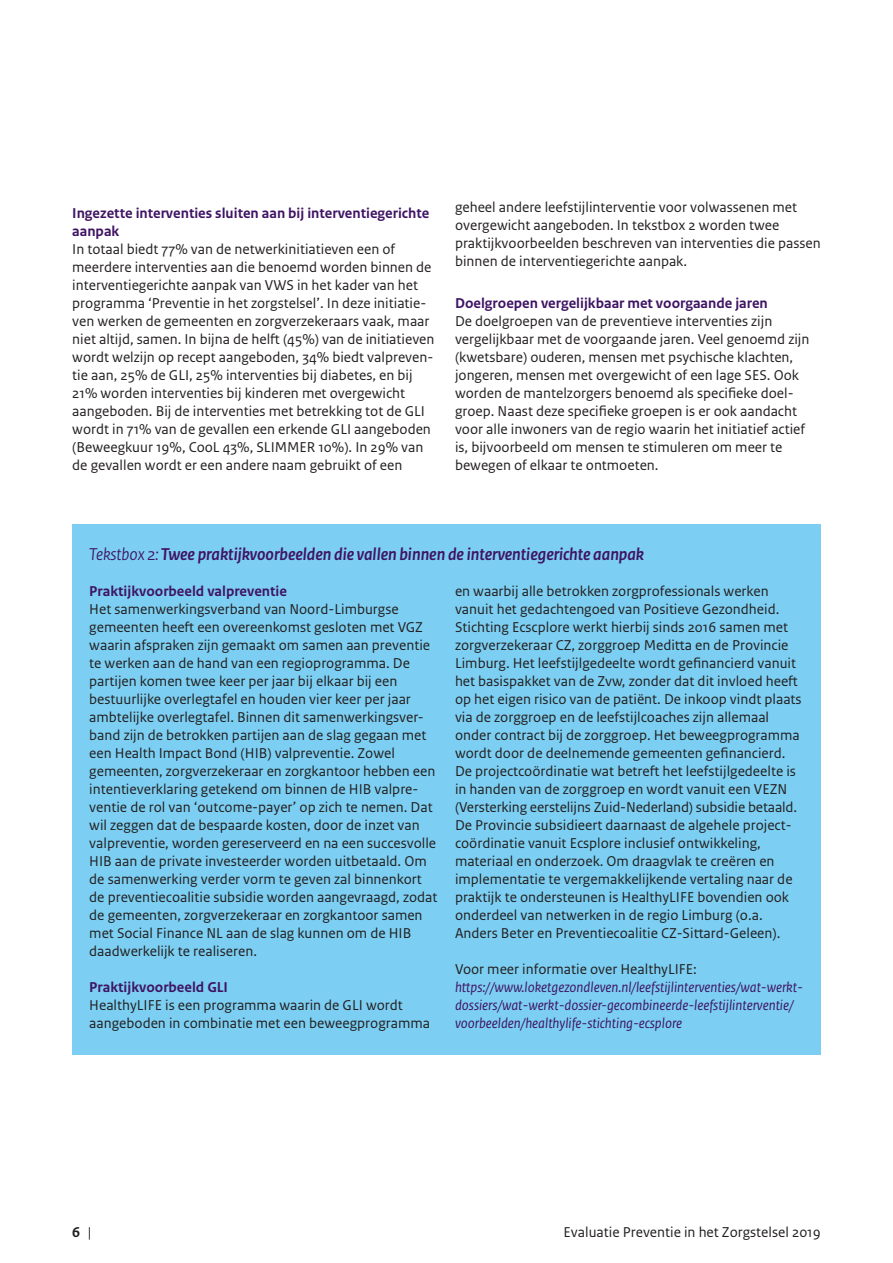
<style>
.page{position:relative;width:893px;height:1263px;background:#fff}
.page>*{position:absolute;margin:0;border:0;box-sizing:border-box;transform-origin:0 0}
._20_RIVM_Kader_Kop{font:italic 700 18px "Rijksoverheid Sans Heading";color:#3f1464}
._22_RIVM_Kader_Brood{font:15px/18px "Rijksoverheid Sans Text";color:#231f20}
._14_RIVM_Fotobijschr{font:15px/18px "Rijksoverheid Sans Text";color:#231f20}
._22_RIVM_Kader_Brood-2{font:italic 15px/18px "Rijksoverheid Sans Text";color:#3f1464}
._08_RIVM_Tussenkop{font:700 15px/18px "Rijksoverheid Sans Text";color:#3f1464}
._21_RIVM_Kader_Subko{font:700 15px "Rijksoverheid Sans Text";color:#3f1464}
.t1{font:700 15px "Rijksoverheid Sans Text";color:#231f20}
.s1{font-weight:400}
</style>
<div class="page">
<div style="left:72px;top:524px;width:749px;height:530px;background:#7ccff2"></div>
<h4 class="_08_RIVM_Tussenkop" style="left:72px;top:204px;width:358px">Ingezette interventies sluiten aan bij interventiegerichte aanpak</h4>
<p class="_14_RIVM_Fotobijschr" style="left:72px;top:240px;width:364px">In totaal biedt 77% van de netwerkinitiatieven een of meerdere interventies aan die benoemd worden binnen de interventiegerichte aanpak van VWS in het kader van het programma ‘Preventie in het zorgstelsel’. In deze initiatie&shy;ven werken de gemeenten en zorgverzekeraars vaak, maar niet altijd, samen. In bijna de helft (45%) van de initiatieven wordt welzijn op recept aangeboden, 34% biedt valpreven&shy;tie aan, 25% de GLI, 25% interventies bij diabetes, en bij 21% worden interventies bij kinderen met overgewicht aangeboden. Bij de interventies met betrekking tot de GLI wordt in 71% van de gevallen een erkende GLI aangeboden (Beweegkuur 19%, CooL 43%, SLIMMER 10%). In 29% van de gevallen wordt er een andere naam gebruikt of een</p>
<p class="_14_RIVM_Fotobijschr" style="left:455px;top:198px;width:367px">geheel andere leefstijlinterventie voor volwassenen met overgewicht aangeboden. In tekstbox 2 worden twee praktijkvoorbeelden beschreven van interventies die passen binnen de interventiegerichte aanpak.</p>
<h4 class="_08_RIVM_Tussenkop" style="left:455px;top:294px;width:314px">Doelgroepen vergelijkbaar met voorgaande jaren</h4>
<p class="_14_RIVM_Fotobijschr" style="left:455px;top:312px;width:356px">De doelgroepen van de preventieve interventies zijn vergelijkbaar met de voorgaande jaren. Veel genoemd zijn (kwetsbare) ouderen, mensen met psychische klachten, jongeren, mensen met overgewicht of een lage SES. Ook worden de mantelzorgers benoemd als specifieke doel&shy;groep. Naast deze specifieke groepen is er ook aandacht voor alle inwoners van de regio waarin het initiatief actief is, bijvoorbeeld om mensen te stimuleren om meer te bewegen of elkaar te ontmoeten.</p>
<h3 class="_20_RIVM_Kader_Kop" style="left:89px;top:544px;width:556px"><span class="s1">Tekstbox 2:</span> Twee praktijkvoorbeelden die vallen binnen de interventiegerichte aanpak</h3>
<p class="_21_RIVM_Kader_Subko" style="left:89px;top:582px;width:199px">Praktijkvoorbeeld valpreventie</p>
<p class="_22_RIVM_Kader_Brood" style="left:89px;top:600px;width:350px">Het samenwerkingsverband van Noord-Limburgse gemeenten heeft een overeenkomst gesloten met VGZ waarin afspraken zijn gemaakt om samen aan preventie te werken aan de hand van een regioprogramma. De partijen komen twee keer per jaar bij elkaar bij een bestuurlijke overlegtafel en houden vier keer per jaar ambtelijke overlegtafel. Binnen dit samenwerkingsver&shy;band zijn de betrokken partijen aan de slag gegaan met een Health Impact Bond (HIB) valpreventie. Zowel gemeenten, zorgverzekeraar en zorgkantoor hebben een intentieverklaring getekend om binnen de HIB valpre&shy;ventie de rol van ‘outcome-payer’ op zich te nemen. Dat wil zeggen dat de bespaarde kosten, door de inzet van valpreventie, worden gereserveerd en na een succesvolle HIB aan de private investeerder worden uitbetaald. Om de samenwerking verder vorm te geven zal binnenkort de preventiecoalitie subsidie worden aangevraagd, zodat de gemeenten, zorgverzekeraar en zorgkantoor samen met Social Finance NL aan de slag kunnen om de HIB daadwerkelijk te realiseren.</p>
<p class="_21_RIVM_Kader_Subko" style="left:89px;top:978px;width:140px">Praktijkvoorbeeld GLI</p>
<p class="_22_RIVM_Kader_Brood" style="left:89px;top:996px;width:342px">HealthyLIFE is een programma waarin de GLI wordt aangeboden in combinatie met een beweegprogramma</p>
<p class="_22_RIVM_Kader_Brood" style="left:455px;top:582px;width:348px">en waarbij alle betrokken zorgprofessionals werken vanuit het gedachtengoed van Positieve Gezondheid.<br>Stichting Ecscplore werkt hierbij sinds 2016 samen met zorgverzekeraar CZ, zorggroep Meditta en de Provincie Limburg. Het leefstijlgedeelte wordt gefinancierd vanuit het basispakket van de Zvw, zonder dat dit invloed heeft op het eigen risico van de patiënt. De inkoop vindt plaats via de zorggroep en de leefstijlcoaches zijn allemaal onder contract bij de zorggroep. Het beweegprogramma wordt door de deelnemende gemeenten gefinancierd.<br>De projectcoördinatie wat betreft het leefstijlgedeelte is in handen van de zorggroep en wordt vanuit een VEZN (Versterking eerstelijns Zuid-Nederland) subsidie betaald.<br>De Provincie subsidieert daarnaast de algehele project&shy;coördinatie vanuit Ecsplore inclusief ontwikkeling, materiaal en onderzoek. Om draagvlak te creëren en implementatie te vergemakkelijkende vertaling naar de praktijk te ondersteunen is HealthyLIFE bovendien ook onderdeel van netwerken in de regio Limburg (o.a.<br>Anders Beter en Preventiecoalitie CZ-Sittard-Geleen).</p>
<p class="_22_RIVM_Kader_Brood" style="left:455px;top:960px;width:243px">Voor meer informatie over HealthyLIFE:</p>
<p class="_22_RIVM_Kader_Brood-2" style="left:455px;top:978px;width:349px">https://www.loketgezondleven.nl/leefstijlinterventies/wat-werkt&shy;dossiers/wat-werkt-dossier-gecombineerde-leefstijlinterventie/ voorbeelden/healthylife-stichting-ecsplore</p>
<p class="t1" style="left:72px;top:1223px;width:20px">6 <span class="s1">|</span></p>
<p class="_22_RIVM_Kader_Brood" style="left:564px;top:1223px;width:259px">Evaluatie Preventie in het Zorgstelsel 2019</p>
</div>
